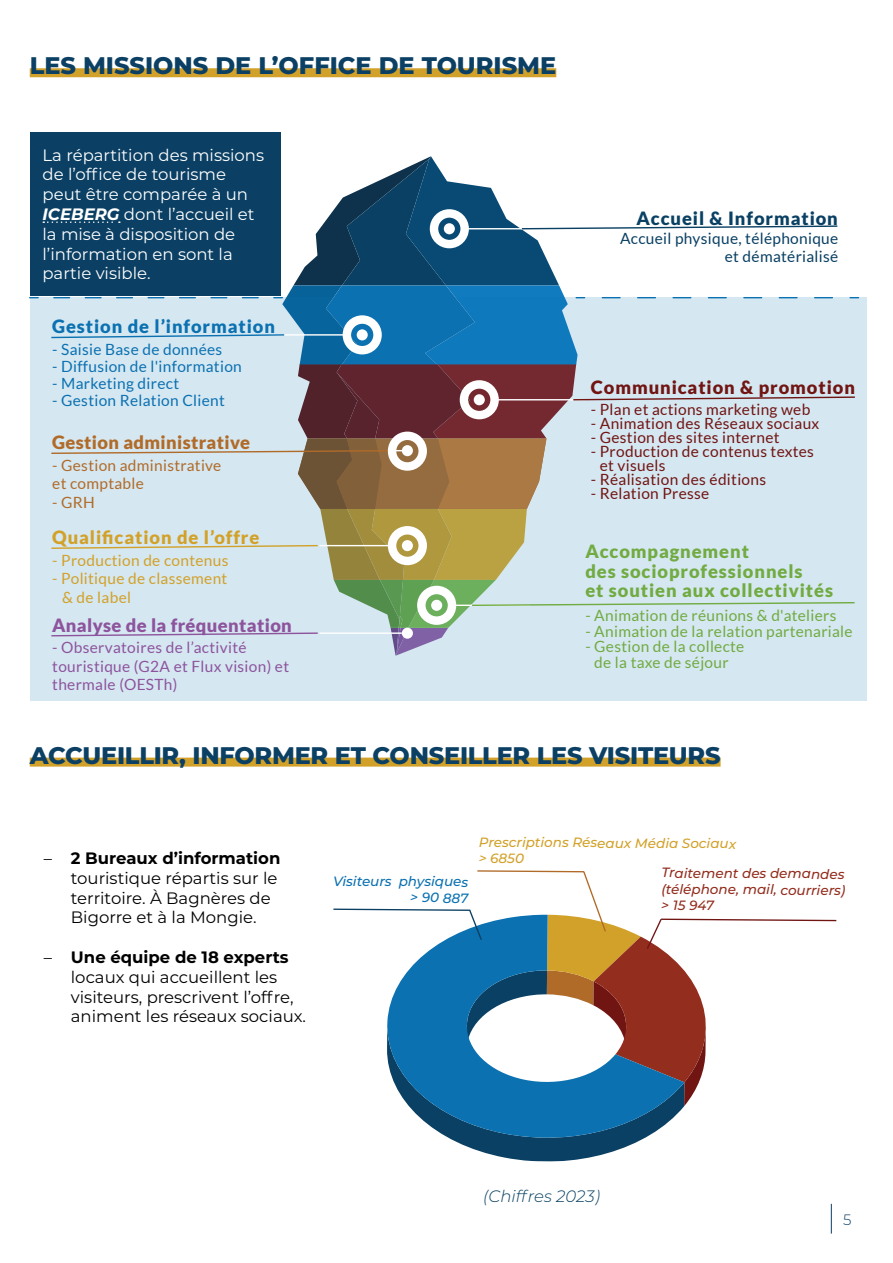
<style>
.page{position:relative;width:893px;height:1263px;background:#fff}
.page>*{position:absolute;margin:0;border:0;box-sizing:border-box;transform-origin:0 0}
.t1{font:800 24px "Montserrat";letter-spacing:-.01em;color:#0b4064}
.t2{font:900 18.3px/19.6px "Lato";letter-spacing:.05em;color:#71ab41}
.t3{font:900 18.3px "Lato";letter-spacing:.02em;color:#8d549d}
.t4{font:900 18.3px "Lato";letter-spacing:.05em;color:#711513}
.t5{font:900 18.3px "Lato";letter-spacing:.05em;color:#d2a129}
.t6{font:900 18.3px "Lato";letter-spacing:.05em;color:#0b71b1}
.t7{font:900 18.3px "Lato";letter-spacing:.02em;color:#b06b29}
.t8{font:900 18.3px "Lato";letter-spacing:.05em;color:#094063}
.t9{font:16.5px/19.8px "Montserrat";color:#000}
.t10{font:16.5px/19.8px "Montserrat";color:#fff}
.t11{font:italic 300 16.5px "Montserrat";color:#094163}
.t12{font:15.45px/14.1px "Lato";letter-spacing:.02em;color:#711513}
.t13{font:15.45px/15.5px "Lato";letter-spacing:.02em;color:#71ab41;text-align:center}
.t14{font:15.45px "Lato";letter-spacing:.02em;color:#0b71b1}
.t15{font:15.45px/18.6px "Lato";letter-spacing:.02em;color:#8d549d}
.t16{font:15.45px/18.6px "Lato";letter-spacing:.02em;color:#d2a129}
.t17{font:15.45px/18.6px "Lato";letter-spacing:.02em;color:#094063;text-align:right}
.t18{font:15.45px/18.6px "Lato";letter-spacing:.02em;color:#b06b29}
.t19{font:300 15px "Montserrat";color:#0b4064}
.t20{font:italic 500 13.5px/16px "Montserrat";color:#932d1e;text-align:justify}
.t21{font:italic 500 13.5px/15.5px "Montserrat";color:#d2a129}
.t22{font:italic 500 13.5px/16.5px "Montserrat";color:#0b71b1;text-align:right}
.s1{font-weight:700;font-style:italic}
.s2{font-weight:700}
</style>
<div class="page">
<div style="left:30px;top:297px;width:836px;height:404px;background:#d5e7f1"></div>
<div style="left:30px;top:132px;width:251px;height:164px;background:#0b4064"></div>
<svg style="left:30px;top:156px;width:828px;height:500px"></svg>
<svg style="left:333px;top:870px;width:504px;height:292px"></svg>
<div style="left:30px;top:68px;width:526px;height:9px;background:#d2a12a"></div>
<div style="left:30px;top:758px;width:691px;height:9px;background:#d2a12a"></div>
<svg style="left:831px;top:1204px;width:1px;height:29px"></svg>
<h1 class="t1" style="left:30px;top:48px;width:528px">LES MISSIONS DE L’OFFICE DE TOURISME</h1>
<p class="t10" style="left:43px;top:144px;width:223px">La répartition des missions de l’office de tourisme peut être comparée à un<br><span class="s1">ICEBERG</span> dont l’accueil et la mise à disposition de l’information en sont la partie visible.</p>
<p class="t6" style="left:52px;top:316px;width:224px">Gestion de l’information</p>
<p class="t14" style="left:52px;top:341px;width:172px">- Saisie Base de données</p>
<p class="t14" style="left:52px;top:358px;width:191px">- Diffusion de l'information</p>
<p class="t14" style="left:52px;top:374px;width:128px">- Marketing direct</p>
<p class="t14" style="left:52px;top:391px;width:174px">- Gestion Relation Client</p>
<p class="t7" style="left:52px;top:431px;width:199px">Gestion administrative</p>
<p class="t18" style="left:52px;top:456px;width:171px">- Gestion administrative et comptable</p>
<p class="t18" style="left:52px;top:493px;width:44px">- GRH</p>
<p class="t5" style="left:52px;top:527px;width:209px">Qualification de l’offre</p>
<p class="t16" style="left:52px;top:551px;width:178px">- Production de contenus</p>
<p class="t16" style="left:62px;top:569px;width:167px;text-indent:-10px">- Politique de classement &amp; de label</p>
<p class="t3" style="left:52px;top:614px;width:241px">Analyse de la fréquentation</p>
<p class="t15" style="left:52px;top:638px;width:238px">- Observatoires de l’activité touristique (G2A et Flux vision) et thermale (OESTh)</p>
<p class="t8" style="left:636px;top:207px;width:203px">Accueil &amp; Information</p>
<p class="t17" style="left:620px;top:229px;width:220px">Accueil physique, téléphonique et dématérialisé</p>
<p class="t4" style="left:591px;top:377px;width:266px">Communication &amp; promotion</p>
<p class="t12" style="left:591px;top:402px;width:221px">- Plan et actions marketing web</p>
<p class="t12" style="left:591px;top:416px;width:230px">- Animation des Réseaux sociaux</p>
<p class="t12" style="left:591px;top:430px;width:190px">- Gestion des sites internet</p>
<p class="t12" style="left:600px;top:444px;width:216px;text-indent:-9px">- Production de contenus textes et visuels</p>
<p class="t12" style="left:591px;top:472px;width:177px">- Réalisation des éditions</p>
<p class="t12" style="left:591px;top:486px;width:120px">- Relation Presse</p>
<p class="t2" style="left:585px;top:541px;width:249px">Accompagnement<br>des socioprofessionnels<br>et soutien aux collectivités</p>
<p class="t13" style="left:585px;top:608px;width:253px">- Animation de réunions &amp; d'ateliers</p>
<p class="t13" style="left:585px;top:623px;width:269px">- Animation de la relation partenariale</p>
<p class="t13" style="left:585px;top:639px;width:161px">- Gestion de la collecte de la taxe de séjour</p>
<h1 class="t1" style="left:30px;top:737px;width:692px">ACCUEILLIR, INFORMER ET CONSEILLER LES VISITEURS</h1>
<p class="t9" style="left:71px;top:848px;width:211px;text-indent:-27px">– <span class="s2">2 Bureaux d’information </span>touristique répartis sur le territoire. À Bagnères de<br>Bigorre et à la Mongie.</p>
<p class="t9" style="left:71px;top:947px;width:237px;text-indent:-27px">– <span class="s2">Une équipe de 18 experts </span>locaux qui accueillent les visiteurs, prescrivent l’offre, animent les réseaux sociaux.</p>
<p class="t21" style="left:479px;top:834px;width:260px">Prescriptions Réseaux Média Sociaux &gt; 6850</p>
<p class="t22" style="left:333px;top:872px;width:137px">Visiteurs physiques &gt; 90 887</p>
<p class="t20" style="left:661px;top:865px;width:186px">Traitement des demandes (téléphone, mail, courriers) &gt; 15 947</p>
<p class="t11" style="left:483px;top:1185px;width:118px">(Chiffres 2023)</p>
<p class="t19" style="left:843px;top:1209px;width:10px">5</p>
</div>
